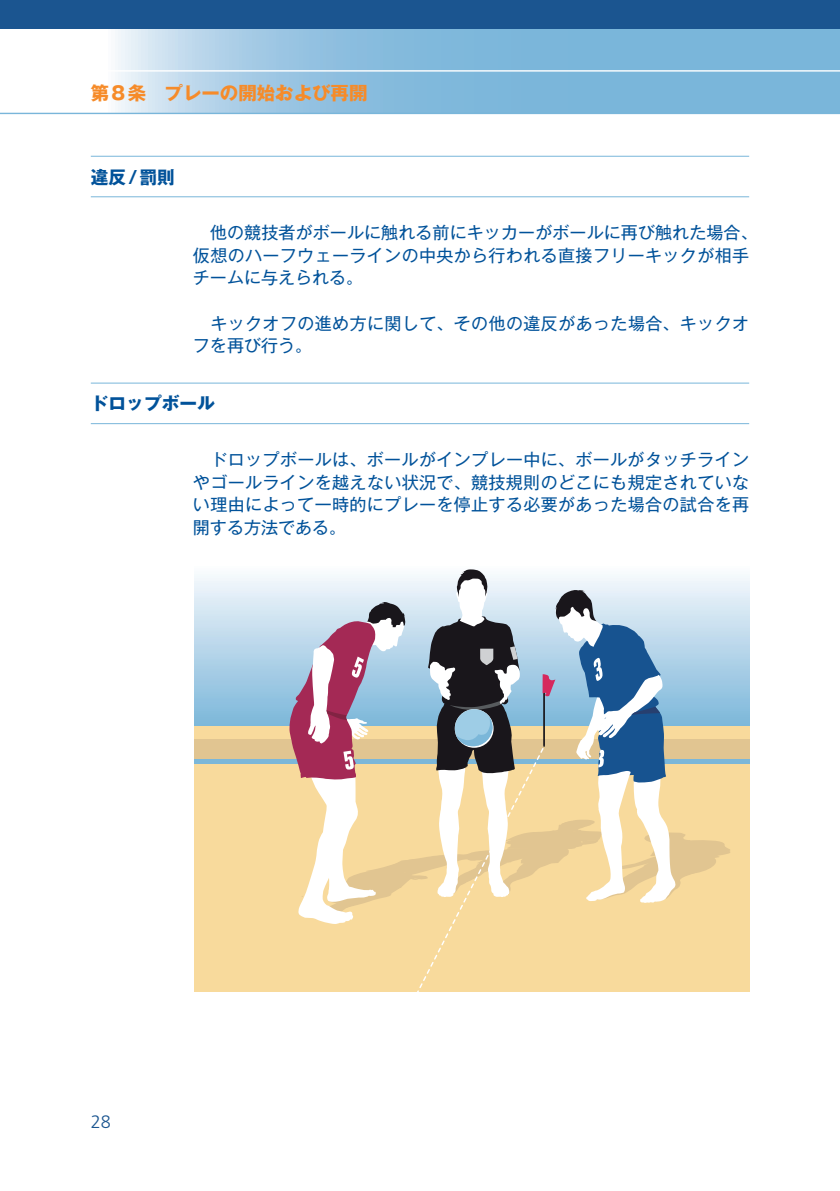
<style>
.page{position:relative;width:840px;height:1191px;background:#fff}
.page>*{position:absolute;margin:0;border:0;box-sizing:border-box;transform-origin:0 0}
.t1{font:18.4px "Gothic MB101 Pro Bold 90 pv RKSJ H";color:#f68b29}
.t2{font:300 18px "Frutiger";color:#1b5590}
.t3{font:17.8px "Gothic MB101 Pro Bold 90 pv RKSJ H";color:#01529a}
.t4{font:17px/22.6px "Gothic MB101 Pro Regular 90 pv RKSJ H";letter-spacing:.02em;color:#01529a}
</style>
<div class="page">
<svg style="left:0;top:28px;width:839px;height:85px;background:#9bc7e2"></svg>
<div style="left:0;top:0;width:839px;height:28px;background:#1b5590"></div>
<hr style="left:0;top:70px;width:839px;height:2px;background:#fff">
<hr style="left:0;top:113px;width:839px;height:1px;background:#79b6da">
<hr style="left:91px;top:156px;width:657px;height:1px;background:#79b6da">
<hr style="left:91px;top:196px;width:657px;height:1px;background:#79b6da">
<hr style="left:91px;top:383px;width:657px;height:1px;background:#79b6da">
<hr style="left:91px;top:423px;width:657px;height:1px;background:#79b6da">
<hr style="left:194px;top:725px;width:554px;height:1px;background:#7cb8d9">
<hr style="left:194px;top:723px;width:554px;height:2px;background:#7db8da">
<hr style="left:194px;top:722px;width:554px;height:1px;background:#7eb9da">
<hr style="left:194px;top:721px;width:554px;height:1px;background:#7fb9da">
<hr style="left:194px;top:720px;width:554px;height:1px;background:#80b9da">
<hr style="left:194px;top:718px;width:554px;height:2px;background:#81bada">
<hr style="left:194px;top:716px;width:554px;height:2px;background:#82bada">
<hr style="left:194px;top:715px;width:554px;height:1px;background:#83bbdb">
<hr style="left:194px;top:713px;width:554px;height:2px;background:#84bcdb">
<hr style="left:194px;top:712px;width:554px;height:1px;background:#85bcdc">
<hr style="left:194px;top:711px;width:554px;height:1px;background:#86bddc">
<hr style="left:194px;top:710px;width:554px;height:1px;background:#87bede">
<hr style="left:194px;top:709px;width:554px;height:1px;background:#88bede">
<hr style="left:194px;top:708px;width:554px;height:1px;background:#89bede">
<hr style="left:194px;top:707px;width:554px;height:1px;background:#8abfde">
<hr style="left:194px;top:706px;width:554px;height:1px;background:#8bbfde">
<hr style="left:194px;top:705px;width:554px;height:1px;background:#8cc0df">
<hr style="left:194px;top:704px;width:554px;height:1px;background:#8dc0df">
<hr style="left:194px;top:701px;width:554px;height:3px;background:#8ec0e0">
<hr style="left:194px;top:700px;width:554px;height:1px;background:#8fc1e0">
<hr style="left:194px;top:699px;width:554px;height:1px;background:#8fc1e0">
<hr style="left:194px;top:697px;width:554px;height:2px;background:#90c2e0">
<hr style="left:194px;top:696px;width:554px;height:1px;background:#92c3e0">
<hr style="left:194px;top:695px;width:554px;height:1px;background:#92c4e0">
<hr style="left:194px;top:694px;width:554px;height:1px;background:#94c4e0">
<hr style="left:194px;top:692px;width:554px;height:2px;background:#95c5e1">
<hr style="left:194px;top:691px;width:554px;height:1px;background:#96c5e1">
<hr style="left:194px;top:690px;width:554px;height:1px;background:#97c6e2">
<hr style="left:194px;top:689px;width:554px;height:1px;background:#98c6e2">
<hr style="left:194px;top:687px;width:554px;height:2px;background:#99c7e2">
<hr style="left:194px;top:686px;width:554px;height:1px;background:#9ac7e2">
<hr style="left:194px;top:685px;width:554px;height:1px;background:#9bc8e3">
<hr style="left:194px;top:684px;width:554px;height:1px;background:#9cc8e3">
<hr style="left:194px;top:683px;width:554px;height:1px;background:#9dc8e3">
<hr style="left:194px;top:681px;width:554px;height:2px;background:#9ec8e3">
<hr style="left:194px;top:679px;width:554px;height:2px;background:#9fc9e3">
<hr style="left:194px;top:678px;width:554px;height:1px;background:#a0c9e4">
<hr style="left:194px;top:677px;width:554px;height:1px;background:#a1c9e4">
<hr style="left:194px;top:676px;width:554px;height:1px;background:#a2cae4">
<hr style="left:194px;top:674px;width:554px;height:2px;background:#a3cbe5">
<hr style="left:194px;top:673px;width:554px;height:1px;background:#a4cbe5">
<hr style="left:194px;top:672px;width:554px;height:1px;background:#a4cce5">
<hr style="left:194px;top:671px;width:554px;height:1px;background:#a5cce5">
<hr style="left:194px;top:669px;width:554px;height:2px;background:#a6cde5">
<hr style="left:194px;top:668px;width:554px;height:1px;background:#a7cde5">
<hr style="left:194px;top:667px;width:554px;height:1px;background:#a8cee6">
<hr style="left:194px;top:666px;width:554px;height:1px;background:#a9cee6">
<hr style="left:194px;top:665px;width:554px;height:1px;background:#abcfe6">
<hr style="left:194px;top:663px;width:554px;height:2px;background:#abd0e6">
<hr style="left:194px;top:662px;width:554px;height:1px;background:#acd1e7">
<hr style="left:194px;top:661px;width:554px;height:1px;background:#add1e7">
<hr style="left:194px;top:660px;width:554px;height:1px;background:#aed1e8">
<hr style="left:194px;top:659px;width:554px;height:1px;background:#afd2e8">
<hr style="left:194px;top:658px;width:554px;height:1px;background:#b0d2e8">
<hr style="left:194px;top:657px;width:554px;height:1px;background:#b1d3e9">
<hr style="left:194px;top:656px;width:554px;height:1px;background:#b2d3e9">
<hr style="left:194px;top:655px;width:554px;height:1px;background:#b3d4e9">
<hr style="left:194px;top:653px;width:554px;height:2px;background:#b4d4e9">
<hr style="left:194px;top:652px;width:554px;height:1px;background:#b5d5ea">
<hr style="left:194px;top:651px;width:554px;height:1px;background:#b6d6ea">
<hr style="left:194px;top:650px;width:554px;height:1px;background:#b7d6ea">
<hr style="left:194px;top:648px;width:554px;height:2px;background:#b8d6ea">
<hr style="left:194px;top:647px;width:554px;height:1px;background:#b9d6ea">
<hr style="left:194px;top:645px;width:554px;height:2px;background:#b9d6eb">
<hr style="left:194px;top:644px;width:554px;height:1px;background:#bbd7eb">
<hr style="left:194px;top:643px;width:554px;height:1px;background:#bcd7eb">
<hr style="left:194px;top:642px;width:554px;height:1px;background:#bdd9ec">
<hr style="left:194px;top:640px;width:554px;height:2px;background:#bed9ed">
<hr style="left:194px;top:638px;width:554px;height:2px;background:#bfd9ed">
<hr style="left:194px;top:637px;width:554px;height:1px;background:#c0daed">
<hr style="left:194px;top:635px;width:554px;height:2px;background:#c1dcec">
<hr style="left:194px;top:634px;width:554px;height:1px;background:#c2dcec">
<hr style="left:194px;top:633px;width:554px;height:1px;background:#c4dcec">
<hr style="left:194px;top:632px;width:554px;height:1px;background:#c4dded">
<hr style="left:194px;top:631px;width:554px;height:1px;background:#c6dded">
<hr style="left:194px;top:629px;width:554px;height:2px;background:#c6dfee">
<hr style="left:194px;top:628px;width:554px;height:1px;background:#c8dfee">
<hr style="left:194px;top:627px;width:554px;height:1px;background:#cae0ef">
<hr style="left:194px;top:626px;width:554px;height:1px;background:#cbe0f0">
<hr style="left:194px;top:623px;width:554px;height:3px;background:#cce1f0">
<hr style="left:194px;top:621px;width:554px;height:2px;background:#cde2f0">
<hr style="left:194px;top:619px;width:554px;height:2px;background:#cee3f0">
<hr style="left:194px;top:618px;width:554px;height:1px;background:#cfe4f1">
<hr style="left:194px;top:617px;width:554px;height:1px;background:#d0e4f1">
<hr style="left:194px;top:616px;width:554px;height:1px;background:#d1e4f1">
<hr style="left:194px;top:614px;width:554px;height:2px;background:#d2e6f2">
<hr style="left:194px;top:613px;width:554px;height:1px;background:#d4e6f2">
<hr style="left:194px;top:611px;width:554px;height:2px;background:#d5e7f2">
<hr style="left:194px;top:609px;width:554px;height:2px;background:#d6e8f3">
<hr style="left:194px;top:608px;width:554px;height:1px;background:#d7e9f4">
<hr style="left:194px;top:606px;width:554px;height:2px;background:#d8e9f4">
<hr style="left:194px;top:605px;width:554px;height:1px;background:#d9eaf5">
<hr style="left:194px;top:604px;width:554px;height:1px;background:#daeaf5">
<hr style="left:194px;top:603px;width:554px;height:1px;background:#dceaf5">
<hr style="left:194px;top:600px;width:554px;height:3px;background:#ddebf5">
<hr style="left:194px;top:599px;width:554px;height:1px;background:#deecf5">
<hr style="left:194px;top:598px;width:554px;height:1px;background:#dfecf6">
<hr style="left:194px;top:597px;width:554px;height:1px;background:#e0edf7">
<hr style="left:194px;top:596px;width:554px;height:1px;background:#e1edf7">
<hr style="left:194px;top:595px;width:554px;height:1px;background:#e2eef7">
<hr style="left:194px;top:594px;width:554px;height:1px;background:#e3eff9">
<hr style="left:194px;top:593px;width:554px;height:1px;background:#e4eff9">
<hr style="left:194px;top:592px;width:554px;height:1px;background:#e6f0f9">
<hr style="left:194px;top:591px;width:554px;height:1px;background:#e7f0f9">
<hr style="left:194px;top:590px;width:554px;height:1px;background:#e8f1f9">
<hr style="left:194px;top:589px;width:554px;height:1px;background:#e9f1f8">
<hr style="left:194px;top:588px;width:554px;height:1px;background:#e9f2f9">
<hr style="left:194px;top:587px;width:554px;height:1px;background:#eaf3fa">
<hr style="left:194px;top:585px;width:554px;height:2px;background:#ebf3fa">
<hr style="left:194px;top:583px;width:554px;height:2px;background:#ecf4fa">
<hr style="left:194px;top:582px;width:554px;height:1px;background:#edf5fa">
<hr style="left:194px;top:581px;width:554px;height:1px;background:#eef5fa">
<hr style="left:194px;top:580px;width:554px;height:1px;background:#f0f6fa">
<hr style="left:194px;top:579px;width:554px;height:1px;background:#f1f7fb">
<hr style="left:194px;top:578px;width:554px;height:1px;background:#f2f7fb">
<hr style="left:194px;top:575px;width:554px;height:3px;background:#f3f9fc">
<hr style="left:194px;top:574px;width:554px;height:1px;background:#f4fafc">
<hr style="left:194px;top:573px;width:554px;height:1px;background:#f5fafc">
<hr style="left:194px;top:572px;width:554px;height:1px;background:#f7fbfd">
<hr style="left:194px;top:571px;width:554px;height:1px;background:#f8fbfd">
<hr style="left:194px;top:569px;width:554px;height:2px;background:#f9fcfe">
<hr style="left:194px;top:568px;width:554px;height:1px;background:#fbfcfe">
<div style="left:194px;top:726px;width:554px;height:266px;background:#f8da9c"></div>
<div style="left:194px;top:739px;width:554px;height:22px;background:#e1c591"></div>
<hr style="left:194px;top:759px;width:554px;height:4px;background:#7bb7d9">
<svg style="left:289px;top:569px;width:456px;height:423px"></svg>
<p class="t1" style="left:91px;top:86px;width:278px">第８条　プレーの開始および再開</p>
<p class="t3" style="left:91px;top:170px;width:86px">違反/罰則</p>
<p class="t4" style="left:193px;top:224px;width:566px">　他の競技者がボールに触れる前にキッカーがボールに再び触れた場合、仮想のハーフウェーラインの中央から行われる直接フリーキックが相手チームに与えられる。</p>
<p class="t4" style="left:193px;top:314px;width:557px">　キックオフの進め方に関して、その他の違反があった場合、キックオフを再び行う。</p>
<p class="t3" style="left:91px;top:397px;width:126px">ドロップボール</p>
<p class="t4" style="left:193px;top:450px;width:557px;text-align:justify">　ドロップボールは、ボールがインプレー中に、ボールがタッチラインやゴールラインを越えない状況で、競技規則のどこにも規定されていない理由によって一時的にプレーを停止する必要があった場合の試合を再開する方法である。</p>
<p class="t2" style="left:91px;top:1114px;width:22px">28</p>
</div>
